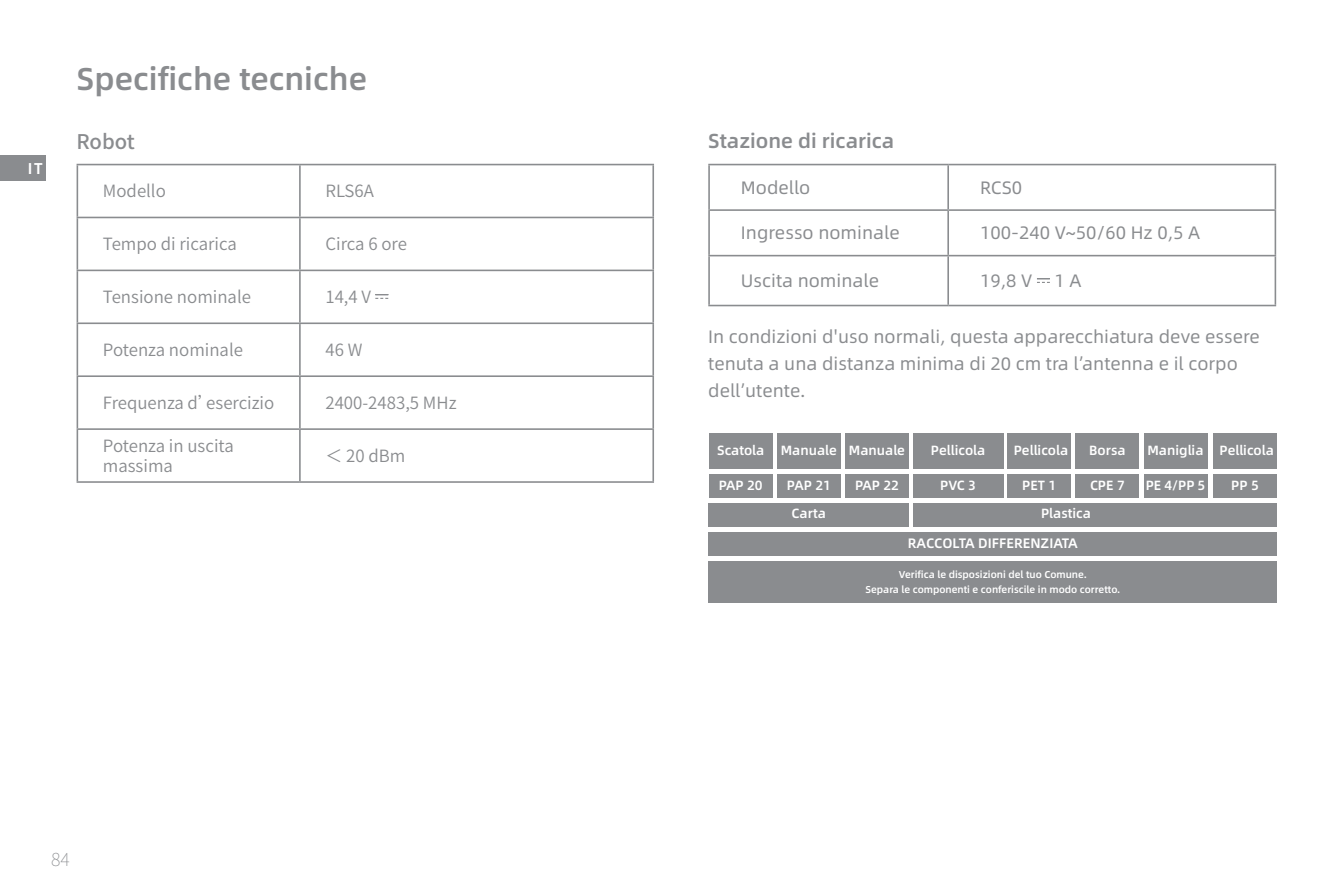
<style>
.page{position:relative;width:1340px;height:893px;background:#fff}
.page>*{position:absolute;margin:0;border:0;box-sizing:border-box;transform-origin:0 0}
.t1{font:500 31.5px "Alibaba Sans";color:#8a8c8f}
.t2{font:500 20.25px "Alibaba Sans";color:#8a8c8f}
.t3{font:500 20.25px "Source Han Sans CN";letter-spacing:-.005em;color:#8a8c8f}
.t4{font:18px/27px "Alibaba Sans";color:#8a8c8f}
.t5{font:200 18px "Source Han Sans CN";color:#8a8c8f}
.t6{font:16.88px/20.2px "Source Han Sans CN";color:#8a8c8f}
.t7{font:15.75px "Alibaba Pu Hui Ti M";color:#fff}
.t8{font:500 13.72px "Alibaba Pu Hui Ti";color:#fff}
.t9{font:500 13.28px "Alibaba Pu Hui Ti";color:#fff}
.t10{font:500 9.9px/14.4px "Alibaba Pu Hui Ti";color:#fff;text-align:center}
</style>
<div class="page">
<div style="left:0;top:155px;width:45px;height:26px;background:#8a8c8f"></div>
<hr style="left:77px;top:164px;width:223px;height:1px;background:#8a8c8f">
<hr style="left:77px;top:165px;width:1px;height:52px;background:#8a8c8f">
<hr style="left:300px;top:164px;width:354px;height:1px;background:#8a8c8f">
<hr style="left:299px;top:165px;width:2px;height:52px;background:#8a8c8f">
<hr style="left:652px;top:165px;width:2px;height:52px;background:#8a8c8f">
<hr style="left:77px;top:217px;width:223px;height:1px;background:#8a8c8f">
<hr style="left:77px;top:218px;width:1px;height:52px;background:#8a8c8f">
<hr style="left:300px;top:217px;width:354px;height:1px;background:#8a8c8f">
<hr style="left:299px;top:218px;width:2px;height:52px;background:#8a8c8f">
<hr style="left:652px;top:218px;width:2px;height:52px;background:#8a8c8f">
<hr style="left:77px;top:270px;width:223px;height:1px;background:#8a8c8f">
<hr style="left:77px;top:271px;width:1px;height:51px;background:#8a8c8f">
<hr style="left:300px;top:270px;width:354px;height:1px;background:#8a8c8f">
<hr style="left:299px;top:271px;width:2px;height:51px;background:#8a8c8f">
<hr style="left:652px;top:271px;width:2px;height:51px;background:#8a8c8f">
<hr style="left:77px;top:322px;width:223px;height:2px;background:#8a8c8f">
<hr style="left:77px;top:324px;width:1px;height:51px;background:#8a8c8f">
<hr style="left:300px;top:322px;width:354px;height:2px;background:#8a8c8f">
<hr style="left:299px;top:324px;width:2px;height:51px;background:#8a8c8f">
<hr style="left:652px;top:324px;width:2px;height:51px;background:#8a8c8f">
<hr style="left:77px;top:375px;width:223px;height:2px;background:#8a8c8f">
<hr style="left:77px;top:377px;width:1px;height:51px;background:#8a8c8f">
<hr style="left:300px;top:375px;width:354px;height:2px;background:#8a8c8f">
<hr style="left:299px;top:377px;width:2px;height:51px;background:#8a8c8f">
<hr style="left:652px;top:377px;width:2px;height:51px;background:#8a8c8f">
<hr style="left:77px;top:428px;width:223px;height:2px;background:#8a8c8f">
<hr style="left:77px;top:430px;width:1px;height:51px;background:#8a8c8f">
<hr style="left:300px;top:428px;width:354px;height:2px;background:#8a8c8f">
<hr style="left:299px;top:430px;width:2px;height:51px;background:#8a8c8f">
<hr style="left:652px;top:430px;width:2px;height:51px;background:#8a8c8f">
<hr style="left:77px;top:481px;width:223px;height:2px;background:#8a8c8f">
<hr style="left:300px;top:481px;width:354px;height:2px;background:#8a8c8f">
<svg style="left:375px;top:294px;width:13px;height:5px"></svg>
<hr style="left:708px;top:164px;width:240px;height:1px;background:#8a8c8f">
<hr style="left:708px;top:165px;width:2px;height:44px;background:#8a8c8f">
<hr style="left:948px;top:164px;width:328px;height:1px;background:#8a8c8f">
<hr style="left:947px;top:165px;width:2px;height:44px;background:#8a8c8f">
<hr style="left:1274px;top:165px;width:2px;height:44px;background:#8a8c8f">
<hr style="left:708px;top:209px;width:240px;height:2px;background:#8a8c8f">
<hr style="left:708px;top:211px;width:2px;height:44px;background:#8a8c8f">
<hr style="left:948px;top:209px;width:328px;height:2px;background:#8a8c8f">
<hr style="left:947px;top:211px;width:2px;height:44px;background:#8a8c8f">
<hr style="left:1274px;top:211px;width:2px;height:44px;background:#8a8c8f">
<hr style="left:708px;top:255px;width:240px;height:1px;background:#8a8c8f">
<hr style="left:708px;top:256px;width:2px;height:49px;background:#8a8c8f">
<hr style="left:948px;top:255px;width:328px;height:1px;background:#8a8c8f">
<hr style="left:947px;top:256px;width:2px;height:49px;background:#8a8c8f">
<hr style="left:1274px;top:256px;width:2px;height:49px;background:#8a8c8f">
<hr style="left:708px;top:305px;width:240px;height:1px;background:#8a8c8f">
<hr style="left:948px;top:305px;width:328px;height:1px;background:#8a8c8f">
<svg style="left:1037px;top:278px;width:12px;height:5px"></svg>
<div style="left:708px;top:433px;width:64px;height:36px;background:#8a8c8f"></div>
<div style="left:777px;top:433px;width:63px;height:36px;background:#8a8c8f"></div>
<div style="left:845px;top:433px;width:64px;height:36px;background:#8a8c8f"></div>
<div style="left:708px;top:475px;width:64px;height:23px;background:#8a8c8f"></div>
<div style="left:777px;top:475px;width:63px;height:23px;background:#8a8c8f"></div>
<div style="left:845px;top:475px;width:64px;height:23px;background:#8a8c8f"></div>
<div style="left:708px;top:503px;width:201px;height:24px;background:#8a8c8f"></div>
<div style="left:913px;top:433px;width:90px;height:36px;background:#8a8c8f"></div>
<div style="left:913px;top:475px;width:90px;height:23px;background:#8a8c8f"></div>
<div style="left:913px;top:503px;width:363px;height:24px;background:#8a8c8f"></div>
<div style="left:1007px;top:433px;width:64px;height:36px;background:#8a8c8f"></div>
<div style="left:1007px;top:475px;width:64px;height:23px;background:#8a8c8f"></div>
<div style="left:708px;top:532px;width:568px;height:24px;background:#8a8c8f"></div>
<div style="left:708px;top:561px;width:568px;height:41px;background:#8a8c8f"></div>
<div style="left:1075px;top:433px;width:64px;height:36px;background:#8a8c8f"></div>
<div style="left:1075px;top:475px;width:64px;height:23px;background:#8a8c8f"></div>
<div style="left:1143px;top:433px;width:64px;height:36px;background:#8a8c8f"></div>
<div style="left:1143px;top:475px;width:64px;height:23px;background:#8a8c8f"></div>
<div style="left:1212px;top:475px;width:64px;height:23px;background:#8a8c8f"></div>
<div style="left:1212px;top:433px;width:64px;height:36px;background:#8a8c8f"></div>
<p class="t7" style="left:28px;top:156px;width:16px">IT</p>
<p class="t1" style="left:77px;top:55px;width:292px">Specifiche tecniche</p>
<p class="t3" style="left:77px;top:130px;width:60px">Robot</p>
<p class="t6" style="left:103px;top:181px;width:64px">Modello</p>
<p class="t6" style="left:325px;top:181px;width:50px">RLS6A</p>
<p class="t6" style="left:103px;top:234px;width:136px">Tempo di ricarica</p>
<p class="t6" style="left:325px;top:234px;width:83px">Circa 6 ore</p>
<p class="t6" style="left:103px;top:287px;width:150px">Tensione nominale</p>
<p class="t6" style="left:325px;top:287px;width:47px">14,4 V</p>
<p class="t6" style="left:103px;top:340px;width:142px">Potenza nominale</p>
<p class="t6" style="left:325px;top:340px;width:39px">46 W</p>
<p class="t6" style="left:103px;top:393px;width:173px">Frequenza d’esercizio</p>
<p class="t6" style="left:325px;top:393px;width:133px">2400-2483,5 MHz</p>
<p class="t6" style="left:103px;top:436px;width:132px">Potenza in uscita massima</p>
<p class="t6" style="left:325px;top:446px;width:81px">＜ 20 dBm</p>
<p class="t5" style="left:51px;top:850px;width:20px">84</p>
<p class="t2" style="left:708px;top:125px;width:188px">Stazione di ricarica</p>
<p class="t4" style="left:741px;top:173px;width:71px">Modello</p>
<p class="t4" style="left:980px;top:173px;width:44px">RCS0</p>
<p class="t4" style="left:741px;top:218px;width:160px">Ingresso nominale</p>
<p class="t4" style="left:980px;top:218px;width:221px">100-240 V~50/60 Hz 0,5 A</p>
<p class="t4" style="left:741px;top:266px;width:140px">Uscita nominale</p>
<p class="t4" style="left:980px;top:266px;width:103px">19,8 V 1 A</p>
<p class="t4" style="left:708px;top:322px;width:553px">In condizioni d'uso normali, questa apparecchiatura deve essere tenuta a una distanza minima di 20 cm tra l’antenna e il corpo dell’utente.</p>
<p class="t9" style="left:717px;top:440px;width:189px">Scatola Manuale Manuale</p>
<p class="t9" style="left:718px;top:475px;width:45px">PAP 20</p>
<p class="t9" style="left:787px;top:475px;width:45px">PAP 21</p>
<p class="t9" style="left:855px;top:475px;width:45px">PAP 22</p>
<p class="t9" style="left:791px;top:502px;width:36px">Carta</p>
<p class="t9" style="left:930px;top:440px;width:56px">Pellicola</p>
<p class="t9" style="left:940px;top:475px;width:37px">PVC 3</p>
<p class="t9" style="left:1013px;top:440px;width:56px">Pellicola</p>
<p class="t9" style="left:1022px;top:475px;width:36px">PET 1</p>
<p class="t9" style="left:1089px;top:440px;width:38px">Borsa</p>
<p class="t9" style="left:1089px;top:475px;width:36px">CPE 7</p>
<p class="t9" style="left:1041px;top:502px;width:51px">Plastica</p>
<p class="t8" style="left:908px;top:532px;width:171px">RACCOLTA DIFFERENZIATA</p>
<p class="t10" style="left:865px;top:567px;width:256px">Verifica le disposizioni del tuo Comune.<br>Separa le componenti e conferiscile in modo corretto.</p>
<p class="t9" style="left:1147px;top:440px;width:57px">Maniglia</p>
<p class="t9" style="left:1145px;top:475px;width:61px">PE 4/PP 5</p>
<p class="t9" style="left:1231px;top:475px;width:29px">PP 5</p>
<p class="t9" style="left:1219px;top:440px;width:56px">Pellicola</p>
</div>
